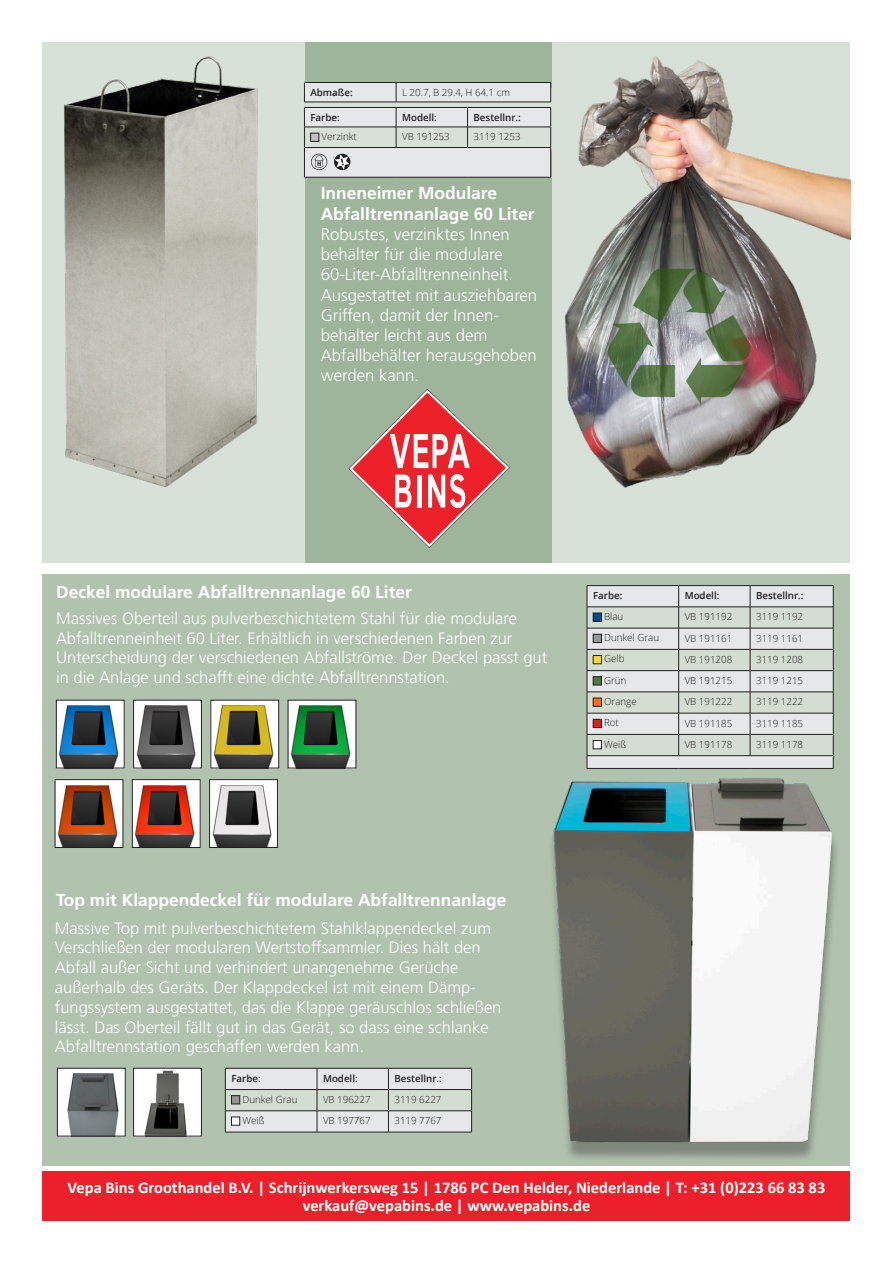
<style>
.page{position:relative;width:893px;height:1263px;background:#fff}
.page>*{position:absolute;margin:0;border:0;box-sizing:border-box;transform-origin:0 0}
.t1{font:700 17.4px/20.9px "Frutiger LT Std";color:#fff}
.t2{font:300 16.8px/20.1px "Frutiger LT Std";color:#fff}
.t3{font:300 16.5px/19.8px "Frutiger LT Std";color:#fff}
.t4{font:700 16.5px "Calibri";color:#fff}
.t5{font:300 9.75px "Open Sans";color:#231f20}
.t6{font:600 9.75px "Open Sans";color:#231f20}
</style>
<div class="page">
<div style="left:43px;top:1171px;width:807px;height:49px;background:#ec202a"></div>
<div style="left:43px;top:43px;width:807px;height:520px;background:#d8e1d7"></div>
<img style="left:322px;top:42px;width:528px;height:466px">
<div style="left:305px;top:151px;width:246px;height:412px;background:#9eb59c"></div>
<div style="left:43px;top:574px;width:807px;height:591px;background:#b1c3af"></div>
<img style="left:57px;top:781px;width:64px;height:65px">
<div style="left:55px;top:779px;width:68px;height:69px;border:1px solid #231f20"></div>
<img style="left:290px;top:702px;width:64px;height:64px">
<div style="left:288px;top:700px;width:68px;height:68px;border:1px solid #231f20"></div>
<img style="left:58px;top:702px;width:64px;height:64px">
<div style="left:56px;top:700px;width:68px;height:68px;border:1px solid #231f20"></div>
<img style="left:134px;top:781px;width:64px;height:65px">
<div style="left:132px;top:779px;width:68px;height:69px;border:1px solid #231f20"></div>
<img style="left:59px;top:1070px;width:64px;height:64px">
<div style="left:57px;top:1068px;width:68px;height:68px;border:1px solid #231f20"></div>
<img style="left:213px;top:702px;width:64px;height:64px">
<div style="left:211px;top:700px;width:68px;height:68px;border:1px solid #231f20"></div>
<img style="left:211px;top:781px;width:65px;height:65px">
<div style="left:209px;top:779px;width:69px;height:69px;border:1px solid #231f20"></div>
<img style="left:135px;top:1070px;width:65px;height:64px">
<div style="left:133px;top:1068px;width:69px;height:68px;border:1px solid #231f20"></div>
<img style="left:135px;top:702px;width:65px;height:64px">
<div style="left:133px;top:700px;width:69px;height:68px;border:1px solid #231f20"></div>
<img style="left:42px;top:42px;width:280px;height:456px">
<svg style="left:348px;top:389px;width:162px;height:159px"></svg>
<div style="left:305px;top:43px;width:246px;height:45px;background:#9eb59c"></div>
<hr style="left:304px;top:177px;width:92px;height:1px;background:#231f20">
<hr style="left:396px;top:177px;width:72px;height:1px;background:#231f20">
<hr style="left:468px;top:177px;width:83px;height:1px;background:#231f20">
<svg style="left:304px;top:82px;width:247px;height:95px"></svg>
<hr style="left:587px;top:585px;width:92px;height:1px;background:#231f20">
<hr style="left:679px;top:585px;width:71px;height:1px;background:#231f20">
<hr style="left:750px;top:585px;width:83px;height:1px;background:#231f20">
<svg style="left:587px;top:586px;width:247px;height:172px;background:#d1d6d2"></svg>
<hr style="left:679px;top:755px;width:71px;height:1px;background:#231f20">
<hr style="left:750px;top:755px;width:83px;height:1px;background:#231f20">
<div style="left:593px;top:613px;width:8px;height:8px;background:#004993"></div>
<div style="left:593px;top:613px;width:9px;height:8px;border:1px solid #231f20"></div>
<div style="left:593px;top:634px;width:8px;height:8px;background:#969696"></div>
<div style="left:593px;top:634px;width:9px;height:9px;border:1px solid #231f20"></div>
<div style="left:593px;top:655px;width:8px;height:9px;background:#ffd92a"></div>
<div style="left:593px;top:655px;width:9px;height:9px;border:1px solid #231f20"></div>
<div style="left:593px;top:677px;width:8px;height:8px;background:#4e7b42"></div>
<div style="left:593px;top:677px;width:9px;height:8px;border:1px solid #231f20"></div>
<div style="left:593px;top:698px;width:8px;height:8px;background:#fe6f13"></div>
<div style="left:593px;top:698px;width:9px;height:8px;border:1px solid #231f20"></div>
<div style="left:593px;top:719px;width:8px;height:8px;background:#d62322"></div>
<div style="left:593px;top:719px;width:9px;height:9px;border:1px solid #231f20"></div>
<div style="left:593px;top:740px;width:8px;height:9px;background:#fff"></div>
<div style="left:593px;top:740px;width:9px;height:9px;border:1px solid #231f20"></div>
<svg style="left:225px;top:1068px;width:247px;height:64px;background:#d3d6d4"></svg>
<hr style="left:225px;top:1132px;width:92px;height:1px;background:#231f20">
<hr style="left:317px;top:1132px;width:71px;height:1px;background:#231f20">
<hr style="left:388px;top:1132px;width:84px;height:1px;background:#231f20">
<div style="left:231px;top:1096px;width:9px;height:8px;background:#969696"></div>
<div style="left:231px;top:1095px;width:9px;height:9px;border:1px solid #231f20"></div>
<div style="left:231px;top:1117px;width:9px;height:8px;background:#fff"></div>
<div style="left:231px;top:1117px;width:9px;height:8px;border:1px solid #231f20"></div>
<img style="left:551px;top:758px;width:286px;height:401px">
<p class="t6" style="left:310px;top:86px;width:44px">Abmaße:</p>
<p class="t5" style="left:402px;top:86px;width:109px">L 20.7, B 29.4, H 64.1 cm</p>
<p class="t6" style="left:310px;top:111px;width:31px">Farbe:</p>
<p class="t6" style="left:402px;top:111px;width:36px">Modell:</p>
<p class="t6" style="left:474px;top:111px;width:49px">Bestellnr.:</p>
<p class="t5" style="left:322px;top:130px;width:37px">Verzinkt</p>
<p class="t5" style="left:402px;top:130px;width:49px">VB 191253</p>
<p class="t5" style="left:474px;top:130px;width:49px">3119 1253</p>
<p class="t1" style="left:321px;top:183px;width:216px">Inneneimer Modulare<br>Abfalltrennanlage 60 Liter</p>
<p class="t2" style="left:321px;top:225px;width:218px">Robustes, verzinktes Innen behälter für die modulare<br>60-Liter-Abfalltrenneinheit.<br>Ausgestattet mit ausziehbaren<br>Griffen, damit der Innen&shy;behälter leicht aus dem<br>Abfallbehälter herausgehoben werden kann.</p>
<p class="t1" style="left:56px;top:582px;width:357px">Deckel modulare Abfalltrennanlage 60 Liter</p>
<p class="t3" style="left:56px;top:608px;width:493px">Massives Oberteil aus pulverbeschichtetem Stahl für die modulare Abfalltrenneinheit 60 Liter. Erhältlich in verschiedenen Farben zur Unterscheidung der verschiedenen Abfallströme. Der Deckel passt gut in die Anlage und schafft eine dichte Abfalltrennstation.</p>
<p class="t6" style="left:593px;top:589px;width:31px">Farbe:</p>
<p class="t6" style="left:685px;top:589px;width:36px">Modell:</p>
<p class="t6" style="left:756px;top:589px;width:49px">Bestellnr.:</p>
<p class="t5" style="left:604px;top:610px;width:21px">Blau</p>
<p class="t5" style="left:685px;top:610px;width:49px">VB 191192</p>
<p class="t5" style="left:756px;top:610px;width:49px">3119 1192</p>
<p class="t5" style="left:604px;top:631px;width:56px">Dunkel Grau</p>
<p class="t5" style="left:685px;top:631px;width:49px">VB 191161</p>
<p class="t5" style="left:756px;top:631px;width:49px">3119 1161</p>
<p class="t5" style="left:604px;top:652px;width:22px">Gelb</p>
<p class="t5" style="left:685px;top:653px;width:49px">VB 191208</p>
<p class="t5" style="left:756px;top:653px;width:49px">3119 1208</p>
<p class="t5" style="left:604px;top:673px;width:24px">Grün</p>
<p class="t5" style="left:685px;top:674px;width:49px">VB 191215</p>
<p class="t5" style="left:756px;top:674px;width:49px">3119 1215</p>
<p class="t5" style="left:604px;top:695px;width:34px">Orange</p>
<p class="t5" style="left:685px;top:695px;width:49px">VB 191222</p>
<p class="t5" style="left:756px;top:695px;width:49px">3119 1222</p>
<p class="t5" style="left:604px;top:716px;width:16px">Rot</p>
<p class="t5" style="left:685px;top:716px;width:49px">VB 191185</p>
<p class="t5" style="left:756px;top:716px;width:49px">3119 1185</p>
<p class="t5" style="left:604px;top:737px;width:23px">Weiß</p>
<p class="t5" style="left:685px;top:738px;width:49px">VB 191178</p>
<p class="t5" style="left:756px;top:738px;width:49px">3119 1178</p>
<p class="t1" style="left:56px;top:889px;width:452px">Top mit Klappendeckel für modulare Abfalltrennanlage</p>
<p class="t3" style="left:55px;top:918px;width:448px">Massive Top mit pulverbeschichtetem Stahlklappendeckel zum Verschließen der modularen Wertstoffsammler. Dies hält den Abfall außer Sicht und verhindert unangenehme Gerüche außerhalb des Geräts. Der Klappdeckel ist mit einem Dämp&shy;fungssystem ausgestattet, das die Klappe geräuschlos schließen lässt. Das Oberteil fällt gut in das Gerät, so dass eine schlanke Abfalltrennstation geschaffen werden kann.</p>
<p class="t6" style="left:231px;top:1071px;width:31px">Farbe:</p>
<p class="t6" style="left:323px;top:1071px;width:36px">Modell:</p>
<p class="t6" style="left:394px;top:1071px;width:49px">Bestellnr.:</p>
<p class="t5" style="left:242px;top:1092px;width:56px">Dunkel Grau</p>
<p class="t5" style="left:323px;top:1093px;width:49px">VB 196227</p>
<p class="t5" style="left:394px;top:1093px;width:49px">3119 6227</p>
<p class="t5" style="left:242px;top:1114px;width:23px">Weiß</p>
<p class="t5" style="left:323px;top:1114px;width:49px">VB 197767</p>
<p class="t5" style="left:394px;top:1114px;width:49px">3119 7767</p>
<p class="t4" style="left:68px;top:1176px;width:759px">Vepa Bins Groothandel B.V. | Schrijnwerkersweg 15 | 1786 PC Den Helder, Niederlande | T: +31 (0)223 66 83 83</p>
<p class="t4" style="left:303px;top:1194px;width:289px">verkauf@vepabins.de | www.vepabins.de</p>
</div>
